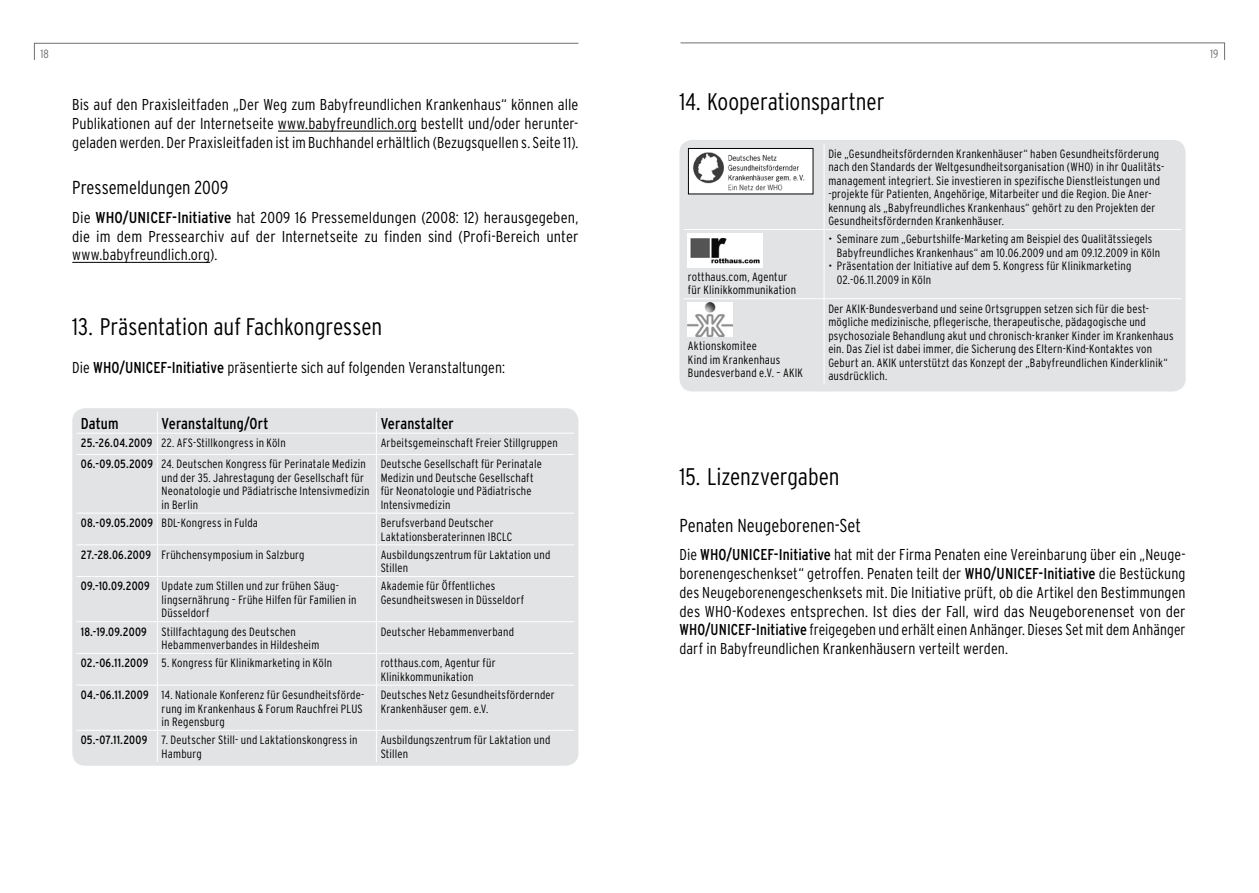
<style>
.page{position:relative;width:1259px;height:893px;background:#fff}
.page>*{position:absolute;margin:0;border:0;box-sizing:border-box;transform-origin:0 0}
.t1{font:300 condensed 24px "Interstate";letter-spacing:-.005em;color:#000}
.t2{font:300 condensed 18.75px "Interstate";color:#000}
.t3{font:300 condensed 15.75px/18.8px "Interstate";letter-spacing:.005em;color:#000;text-align:justify}
.t4{font:300 condensed 15.75px/18.8px "Interstate";letter-spacing:.005em;color:#000;text-align:justify;scale:1.04 1}
.t5{font:condensed 15.75px "Interstate";letter-spacing:.005em;color:#000}
.t6{font:300 condensed 12px/13.5px "Interstate";letter-spacing:.015em;color:#000}
.t7{font:300 condensed 12px "Interstate";color:#6e6f70}
.s1{font-weight:400}
</style>
<div class="page">
<hr style="left:34px;top:43px;width:544px;height:1px;background:#6e6f70">
<svg style="left:34px;top:44px;width:1px;height:16px"></svg>
<hr style="left:680px;top:43px;width:545px;height:1px;background:#6e6f70">
<svg style="left:1224px;top:44px;width:1px;height:16px"></svg>
<div style="left:679px;top:140px;width:506px;height:251px;background:#e2e3e4;border-radius:13px"></div>
<hr style="left:823px;top:144px;width:1px;height:85px;background:#fff">
<hr style="left:684px;top:229px;width:140px;height:1px;background:#fff">
<hr style="left:824px;top:229px;width:357px;height:1px;background:#fff">
<hr style="left:823px;top:230px;width:1px;height:68px;background:#fff">
<hr style="left:684px;top:298px;width:140px;height:1px;background:#fff">
<hr style="left:824px;top:298px;width:357px;height:1px;background:#fff">
<hr style="left:823px;top:299px;width:1px;height:85px;background:#fff">
<img style="left:690px;top:150px;width:121px;height:42px">
<div style="left:688px;top:148px;width:125px;height:46px;border:1px solid #000"></div>
<img style="left:688px;top:234px;width:75px;height:33px">
<img style="left:688px;top:303px;width:44px;height:34px">
<hr style="left:278px;top:131px;width:139px;height:1px;background:#000">
<hr style="left:72px;top:262px;width:138px;height:1px;background:#000">
<div style="left:72px;top:408px;width:506px;height:358px;background:#e2e3e4;border-radius:13px"></div>
<hr style="left:77px;top:433px;width:80px;height:1px;background:#fff">
<hr style="left:157px;top:433px;width:219px;height:1px;background:#fff">
<svg style="left:157px;top:412px;width:1px;height:42px"></svg>
<hr style="left:376px;top:433px;width:198px;height:1px;background:#fff">
<svg style="left:376px;top:412px;width:1px;height:42px"></svg>
<hr style="left:77px;top:454px;width:80px;height:1px;background:#fff">
<hr style="left:157px;top:454px;width:219px;height:1px;background:#fff">
<hr style="left:157px;top:455px;width:1px;height:58px;background:#fff">
<hr style="left:376px;top:454px;width:198px;height:1px;background:#fff">
<hr style="left:376px;top:455px;width:1px;height:58px;background:#fff">
<hr style="left:77px;top:513px;width:80px;height:1px;background:#fff">
<hr style="left:157px;top:513px;width:219px;height:1px;background:#fff">
<hr style="left:157px;top:513px;width:1px;height:31px;background:#fff">
<hr style="left:376px;top:513px;width:198px;height:1px;background:#fff">
<hr style="left:376px;top:513px;width:1px;height:31px;background:#fff">
<hr style="left:77px;top:544px;width:80px;height:1px;background:#fff">
<hr style="left:157px;top:544px;width:219px;height:1px;background:#fff">
<hr style="left:157px;top:545px;width:1px;height:31px;background:#fff">
<hr style="left:376px;top:544px;width:198px;height:1px;background:#fff">
<hr style="left:376px;top:545px;width:1px;height:31px;background:#fff">
<hr style="left:77px;top:576px;width:80px;height:1px;background:#fff">
<hr style="left:157px;top:576px;width:219px;height:1px;background:#fff">
<hr style="left:157px;top:577px;width:1px;height:44px;background:#fff">
<hr style="left:376px;top:576px;width:198px;height:1px;background:#fff">
<hr style="left:376px;top:577px;width:1px;height:44px;background:#fff">
<hr style="left:77px;top:621px;width:80px;height:1px;background:#fff">
<hr style="left:157px;top:621px;width:219px;height:1px;background:#fff">
<hr style="left:157px;top:622px;width:1px;height:31px;background:#fff">
<hr style="left:376px;top:621px;width:198px;height:1px;background:#fff">
<hr style="left:376px;top:622px;width:1px;height:31px;background:#fff">
<hr style="left:77px;top:653px;width:80px;height:1px;background:#fff">
<hr style="left:157px;top:653px;width:219px;height:1px;background:#fff">
<hr style="left:157px;top:654px;width:1px;height:31px;background:#fff">
<hr style="left:376px;top:653px;width:198px;height:1px;background:#fff">
<hr style="left:376px;top:654px;width:1px;height:31px;background:#fff">
<hr style="left:77px;top:685px;width:80px;height:1px;background:#fff">
<hr style="left:157px;top:685px;width:219px;height:1px;background:#fff">
<hr style="left:157px;top:685px;width:1px;height:45px;background:#fff">
<hr style="left:376px;top:685px;width:198px;height:1px;background:#fff">
<hr style="left:376px;top:685px;width:1px;height:45px;background:#fff">
<hr style="left:77px;top:730px;width:80px;height:1px;background:#fff">
<hr style="left:157px;top:730px;width:219px;height:1px;background:#fff">
<hr style="left:157px;top:731px;width:1px;height:31px;background:#fff">
<hr style="left:376px;top:730px;width:198px;height:1px;background:#fff">
<hr style="left:376px;top:731px;width:1px;height:31px;background:#fff">
<p class="t7" style="left:40px;top:47px;width:10px">18</p>
<p class="t7" style="left:1210px;top:47px;width:10px">19</p>
<h1 class="t1" style="left:679px;top:88px;width:206px">14. Kooperationspartner</h1>
<p class="t6" style="left:828px;top:147px;width:337px">Die „Gesundheitsfördernden Krankenhäuser“ haben Gesundheitsförderung nach den Standards der Weltgesundheitsorganisation (WHO) in ihr Qualitäts&shy;management integriert. Sie investieren in spezifische Dienstleistungen und -projekte für Patienten, Angehörige, Mitarbeiter und die Region. Die Aner&shy;kennung als „Babyfreundliches Krankenhaus“ gehört zu den Projekten der Gesundheitsfördernden Krankenhäuser.</p>
<p class="t3" style="left:72px;top:95px;width:507px">Bis auf den Praxisleitfaden „Der Weg zum Babyfreundlichen Krankenhaus“ können alle Publikationen auf der Internetseite www.babyfreundlich.org bestellt und/oder herunter&shy;geladen werden. Der Praxisleitfaden ist im Buchhandel erhältlich (Bezugsquellen s. Seite 11).</p>
<h2 class="t2" style="left:72px;top:177px;width:157px">Pressemeldungen 2009</h2>
<h3 class="t4" style="left:72px;top:208px;width:488px">Die <span class="s1">WHO/UNICEF-Initiative</span> hat 2009 16 Pressemeldungen (2008: 12) herausgegeben, die im dem Pressearchiv auf der Internetseite zu finden sind (Profi-Bereich unter www.babyfreundlich.org).</h3>
<p class="t6" style="left:837px;top:232px;width:325px;text-indent:-9px">• Seminare zum „Geburtshilfe-Marketing am Beispiel des Qualitätssiegels<br>Babyfreundliches Krankenhaus“ am 10.06.2009 und am 09.12.2009 in Köln</p>
<p class="t6" style="left:837px;top:259px;width:296px;text-indent:-9px">• Präsentation der Initiative auf dem 5. Kongress für Klinikmarketing<br>02.-06.11.2009 in Köln</p>
<p class="t6" style="left:688px;top:270px;width:110px">rotthaus.com, Agentur für Klinikkommunikation</p>
<h1 class="t1" style="left:72px;top:313px;width:311px">13. Präsentation auf Fachkongressen</h1>
<h3 class="t3" style="left:72px;top:358px;width:434px">Die <span class="s1">WHO/UNICEF-Initiative</span> präsentierte sich auf folgenden Veranstaltungen:</h3>
<h3 class="t5" style="left:81px;top:415px;width:39px">Datum</h3>
<h3 class="t5" style="left:162px;top:415px;width:108px">Veranstaltung/Ort</h3>
<h3 class="t5" style="left:381px;top:415px;width:75px">Veranstalter</h3>
<p class="t6" style="left:81px;top:436px;width:206px"><span class="s1">25.-26.04.2009</span> 22. AFS-Stillkongress in Köln</p>
<p class="t6" style="left:381px;top:436px;width:179px">Arbeitsgemeinschaft Freier Stillgruppen</p>
<p class="t6" style="left:162px;top:457px;width:209px;text-indent:-81px"><span class="s1">06.-09.05.2009</span> 24. Deutschen Kongress für Perinatale Medizin und der 35. Jahrestagung der Gesellschaft für Neonatologie und Pädiatrische Intensivmedizin in Berlin</p>
<p class="t6" style="left:381px;top:457px;width:163px">Deutsche Gesellschaft für Perinatale<br>Medizin und Deutsche Gesellschaft für Neonatologie und Pädiatrische<br>Intensivmedizin</p>
<p class="t6" style="left:81px;top:516px;width:179px"><span class="s1">08.-09.05.2009</span> BDL-Kongress in Fulda</p>
<p class="t6" style="left:381px;top:516px;width:133px">Berufsverband Deutscher<br>Laktationsberaterinnen IBCLC</p>
<p class="t6" style="left:81px;top:548px;width:225px"><span class="s1">27.-28.06.2009</span> Frühchensymposium in Salzburg</p>
<p class="t6" style="left:381px;top:548px;width:171px">Ausbildungszentrum für Laktation und<br>Stillen</p>
<p class="t6" style="left:162px;top:579px;width:196px;text-indent:-81px"><span class="s1">09.-10.09.2009</span> Update zum Stillen und zur frühen Säug&shy;lingsernährung – Frühe Hilfen für Familien in<br>Düsseldorf</p>
<p class="t6" style="left:381px;top:579px;width:145px">Akademie für Öffentliches<br>Gesundheitswesen in Düsseldorf</p>
<p class="t6" style="left:162px;top:625px;width:159px;text-indent:-81px"><span class="s1">18.-19.09.2009</span> Stillfachtagung des Deutschen<br>Hebammenverbandes in Hildesheim</p>
<p class="t6" style="left:381px;top:625px;width:135px">Deutscher Hebammenverband</p>
<p class="t6" style="left:81px;top:656px;width:253px"><span class="s1">02.-06.11.2009</span> 5. Kongress für Klinikmarketing in Köln</p>
<p class="t6" style="left:381px;top:656px;width:116px">rotthaus.com, Agentur für<br>Klinikkommunikation</p>
<p class="t6" style="left:162px;top:688px;width:204px;text-indent:-81px"><span class="s1">04.-06.11.2009</span> 14. Nationale Konferenz für Gesundheitsförde&shy;rung im Krankenhaus &amp; Forum Rauchfrei PLUS in Regensburg</p>
<p class="t6" style="left:381px;top:688px;width:176px">Deutsches Netz Gesundheitsfördernder<br>Krankenhäuser gem. e.V.</p>
<p class="t6" style="left:162px;top:733px;width:197px;text-indent:-81px"><span class="s1">05.-07.11.2009</span> 7. Deutscher Still- und Laktationskongress in<br>Hamburg</p>
<p class="t6" style="left:381px;top:733px;width:171px">Ausbildungszentrum für Laktation und<br>Stillen</p>
<p class="t6" style="left:688px;top:339px;width:117px">Aktionskomitee<br>Kind im Krankenhaus<br>Bundesverband e.V. – AKIK</p>
<p class="t6" style="left:828px;top:302px;width:347px">Der AKIK-Bundesverband und seine Ortsgruppen setzen sich für die best&shy;mögliche medizinische, pflegerische, therapeutische, pädagogische und psychosoziale Behandlung akut und chronisch-kranker Kinder im Krankenhaus ein. Das Ziel ist dabei immer, die Sicherung des Eltern-Kind-Kontaktes von Geburt an. AKIK unterstützt das Konzept der „Babyfreundlichen Kinderklinik“ ausdrücklich.</p>
<h1 class="t1" style="left:679px;top:463px;width:162px">15. Lizenzvergaben</h1>
<h2 class="t2" style="left:679px;top:515px;width:183px">Penaten Neugeborenen-Set</h2>
<p class="t3" style="left:679px;top:545px;width:507px">Die <span class="s1">WHO/UNICEF-Initiative</span> hat mit der Firma Penaten eine Vereinbarung über ein „Neuge&shy;borenengeschenkset“ getroffen. Penaten teilt der <span class="s1">WHO/UNICEF-Initiative</span> die Bestückung des Neugeborenengeschenksets mit. Die Initiative prüft, ob die Artikel den Bestimmungen des WHO-Kodexes entsprechen. Ist dies der Fall, wird das Neugeborenenset von der <span class="s1">WHO/UNICEF-Initiative</span> freigegeben und erhält einen Anhänger. Dieses Set mit dem Anhänger darf in Babyfreundlichen Krankenhäusern verteilt werden.</p>
</div>
